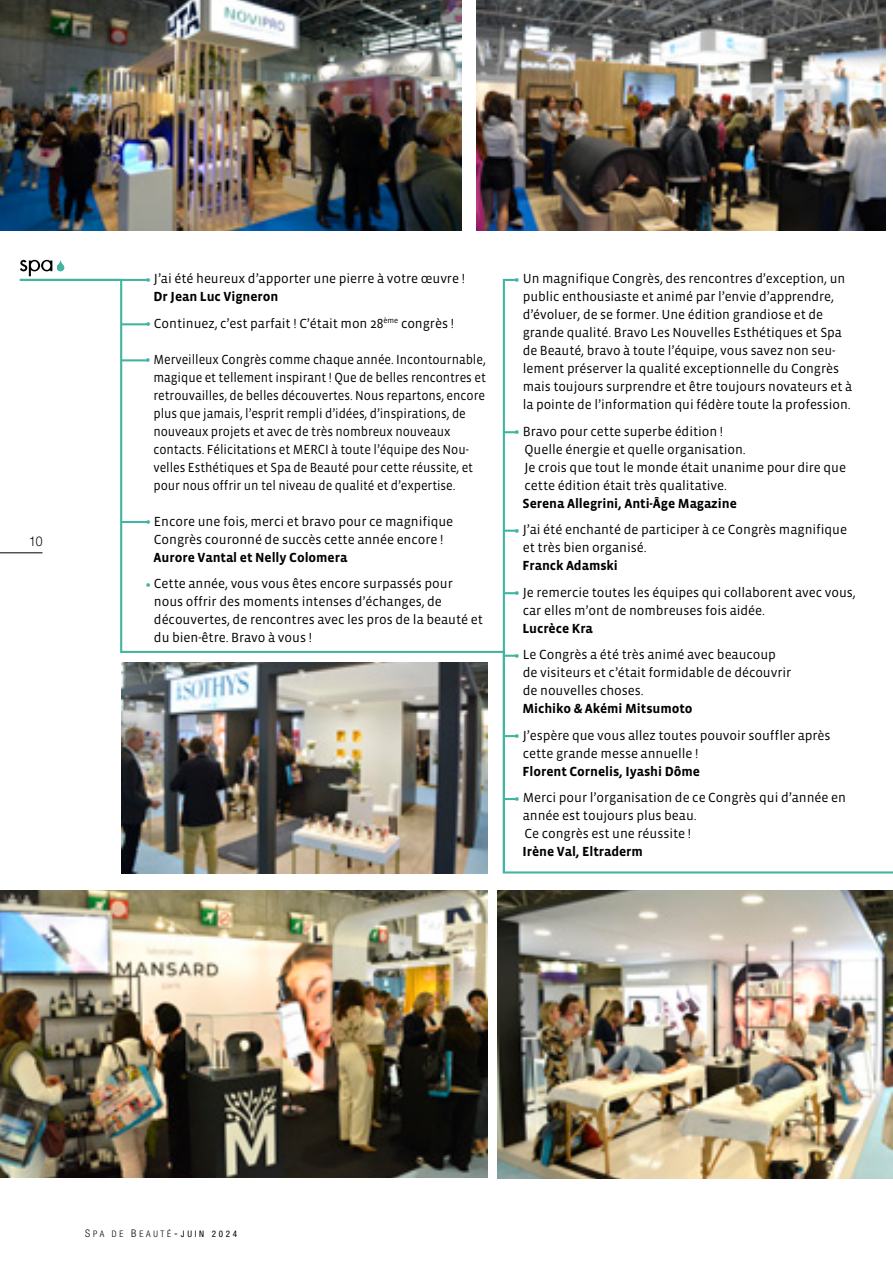
<style>
.page{position:relative;width:893px;height:1263px;background:#fff}
.page>*{position:absolute;margin:0;border:0;box-sizing:border-box;transform-origin:0 0}
.t1{font:13.5px/18px "Vista Sans";letter-spacing:-.005em;color:#000}
.t2{font:13.5px/18px "Vista Sans";letter-spacing:-.005em;color:#000;scale:.94 1}
.t3{font:700 13.5px "Vista Sans";letter-spacing:-.005em;color:#000}
.t4{font:300 13.5px "Helvetica Neue";color:#000;scale:.9 1}
.t5{font:300 condensed 9px "Helvetica Neue";letter-spacing:.3em;color:#000}
.s1{font-size:18px;color:#41b5a1}
.s2{font-weight:700}
.s3{font-size:10.5px}
.s4{font-weight:400;font-size:10.5px}
.s5{font-weight:400}
</style>
<div class="page">
<svg style="left:20px;top:260px;width:44px;height:16px"></svg>
<svg style="left:18px;top:278px;width:875px;height:596px"></svg>
<hr style="left:20px;top:279px;width:127px;height:2px;background:#41b5a1">
<hr style="left:122px;top:323px;width:26px;height:2px;background:#41b5a1">
<hr style="left:122px;top:359px;width:26px;height:2px;background:#41b5a1">
<hr style="left:122px;top:521px;width:26px;height:2px;background:#41b5a1">
<svg style="left:505px;top:279px;width:13px;height:2px"></svg>
<svg style="left:505px;top:431px;width:13px;height:2px"></svg>
<svg style="left:505px;top:530px;width:13px;height:2px"></svg>
<svg style="left:505px;top:592px;width:13px;height:2px"></svg>
<svg style="left:505px;top:655px;width:13px;height:2px"></svg>
<svg style="left:505px;top:798px;width:13px;height:2px"></svg>
<svg style="left:505px;top:735px;width:13px;height:2px"></svg>
<hr style="left:503px;top:279px;width:2px;height:593px;background:#41b5a1">
<img style="left:121px;top:662px;width:366px;height:211px">
<img style="left:0;top:891px;width:487px;height:287px">
<img style="left:0;top:0;width:461px;height:231px">
<img style="left:476px;top:0;width:409px;height:231px">
<img style="left:497px;top:891px;width:396px;height:287px">
<hr style="left:0;top:552px;width:43px;height:1px;background:#000">
<p class="t4" style="left:29px;top:533px;width:17px">10</p>
<p class="t1" style="left:154px;top:270px;width:313px;text-indent:-9px"><span class="s1">•</span> J’ai été heureux d’apporter une pierre à votre œuvre !<br><span class="s2">Dr Jean Luc Vigneron</span></p>
<p class="t1" style="left:145px;top:314px;width:310px"><span class="s1">•</span> Continuez, c’est parfait ! C’était mon 28<sup>ème</sup> congrès !</p>
<p class="t2" style="left:153px;top:350px;width:355px;text-indent:-8px"><span class="s1">•</span> Merveilleux Congrès comme chaque année. Incontournable, magique et tellement inspirant ! Que de belles rencontres et retrouvailles, de belles découvertes. Nous repartons, encore plus que jamais, l’esprit rempli d’idées, d’inspirations, de nouveaux projets et avec de très nombreux nouveaux contacts. Félicitations et MERCI à toute l’équipe des Nou&shy;velles Esthétiques et Spa de Beauté pour cette réussite, et pour nous offrir un tel niveau de qualité et d’expertise.</p>
<p class="t1" style="left:145px;top:512px;width:310px;text-align:center"><span class="s1">•</span> Encore une fois, merci et bravo pour ce magnifique<br>Congrès couronné de succès cette année encore !</p>
<p class="t3" style="left:154px;top:550px;width:195px">Aurore Vantal et Nelly Colomera</p>
<p class="t1" style="left:154px;top:575px;width:330px;text-indent:-9px"><span class="s1">•</span> Cette année, vous vous êtes encore surpassés pour nous offrir des moments intenses d’échanges, de découvertes, de rencontres avec les pros de la beauté et du bien-être. Bravo à vous !</p>
<p class="t1" style="left:523px;top:270px;width:331px;text-indent:-9px"><span class="s1">•</span> Un magnifique Congrès, des rencontres d’exception, un public enthousiaste et animé par l’envie d’apprendre, d’évoluer, de se former. Une édition grandiose et de grande qualité. Bravo Les Nouvelles Esthétiques et Spa de Beauté, bravo à toute l’équipe, vous savez non seu&shy;lement préserver la qualité exceptionnelle du Congrès mais toujours surprendre et être toujours novateurs et à la pointe de l’information qui fédère toute la profession.</p>
<p class="t1" style="left:525px;top:422px;width:323px;text-indent:-11px"><span class="s1">•</span> Bravo pour cette superbe édition !<br>Quelle énergie et quelle organisation.<br>Je crois que tout le monde était unanime pour dire que cette édition était très qualitative.</p>
<p class="t3" style="left:522px;top:496px;width:216px">Serena Allegrini, Anti-Âge Magazine</p>
<p class="t1" style="left:523px;top:521px;width:326px;text-indent:-9px"><span class="s1">•</span> J’ai été enchanté de participer à ce Congrès magnifique et très bien organisé.</p>
<p class="t3" style="left:522px;top:559px;width:97px">Franck Adamski</p>
<p class="t1" style="left:523px;top:583px;width:334px;text-indent:-9px"><span class="s1">•</span> Je remercie toutes les équipes qui collaborent avec vous, car elles m’ont de nombreuses fois aidée.</p>
<p class="t3" style="left:522px;top:621px;width:72px">Lucrèce Kra</p>
<p class="t1" style="left:523px;top:646px;width:270px;text-indent:-9px"><span class="s1">•</span> Le Congrès a été très animé avec beaucoup de visiteurs et c’était formidable de découvrir de nouvelles choses.</p>
<p class="t3" style="left:522px;top:702px;width:172px">Michiko &amp; Akémi Mitsumoto</p>
<p class="t1" style="left:523px;top:726px;width:309px;text-indent:-9px"><span class="s1">•</span> J’espère que vous allez toutes pouvoir souffler après cette grande messe annuelle !</p>
<p class="t3" style="left:522px;top:764px;width:179px">Florent Cornelis, Iyashi Dôme</p>
<p class="t1" style="left:523px;top:789px;width:325px;text-indent:-9px"><span class="s1">•</span> Merci pour l’organisation de ce Congrès qui d’année en année est toujours plus beau.<br>Ce congrès est une réussite !</p>
<p class="t3" style="left:522px;top:845px;width:122px">Irène Val, Eltraderm</p>
<p class="t5" style="left:85px;top:1229px;width:154px"><span class="s3">S</span>PA DE <span class="s3">B</span>EAUTÉ<span class="s4">-</span><span class="s5">JUIN 2024</span></p>
</div>
